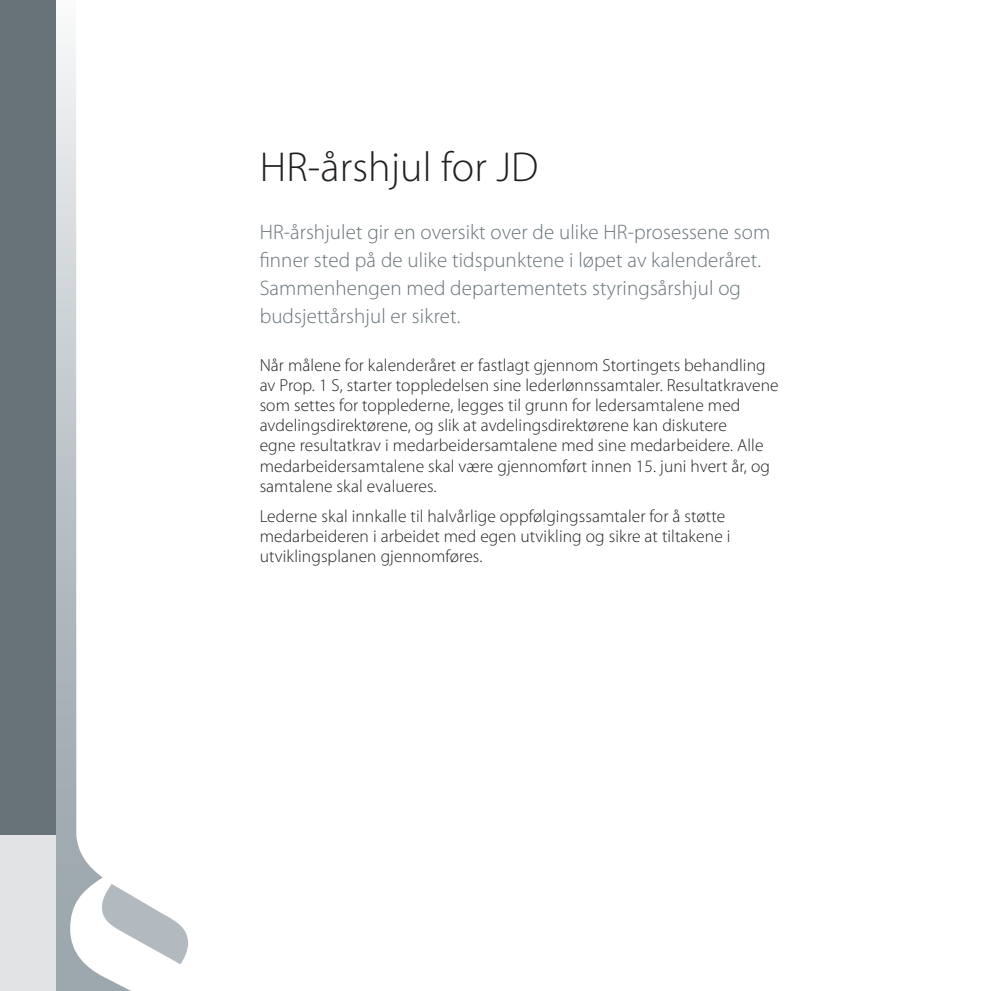
<style>
.page{position:relative;width:993px;height:991px;background:#fff}
.page>*{position:absolute;margin:0;border:0;box-sizing:border-box;transform-origin:0 0}
.t1{font:300 42px "Myriad Pro";letter-spacing:.005em;color:#231f20}
.t2{font:300 21px/28px "Myriad Pro";letter-spacing:.005em;color:#687379}
.t3{font:300 17.5px/20.1px "Myriad Pro";letter-spacing:.005em;color:#231f20}
</style>
<div class="page">
<svg style="left:56px;top:42px;width:75px;height:949px"></svg>
<svg style="left:102px;top:884px;width:86px;height:80px"></svg>
<div style="left:0;top:835px;width:56px;height:156px;background:#e2e3e5"></div>
<div style="left:0;top:0;width:56px;height:835px;background:#687379"></div>
<h1 class="t1" style="left:260px;top:141px;width:280px">HR-årshjul for JD</h1>
<p class="t2" style="left:260px;top:218px;width:512px">HR-årshjulet gir en oversikt over de ulike HR-prosessene som finner sted på de ulike tidspunktene i løpet av kalenderåret.<br>Sammenhengen med departementets styringsårshjul og budsjettårshjul er sikret.</p>
<p class="t3" style="left:260px;top:355px;width:520px">Når målene for kalenderåret er fastlagt gjennom Stortingets behandling av Prop. 1 S, starter toppledelsen sine lederlønnssamtaler. Resultatkravene som settes for topplederne, legges til grunn for ledersamtalene med avdelingsdirektørene, og slik at avdelingsdirektørene kan diskutere<br>egne resultatkrav i medarbeidersamtalene med sine medarbeidere. Alle medarbeidersamtalene skal være gjennomført innen 15. juni hvert år, og samtalene skal evalueres.</p>
<p class="t3" style="left:260px;top:506px;width:472px">Lederne skal innkalle til halvårlige oppfølgingssamtaler for å støtte medarbeideren i arbeidet med egen utvikling og sikre at tiltakene i utviklingsplanen gjennomføres.</p>
</div>
